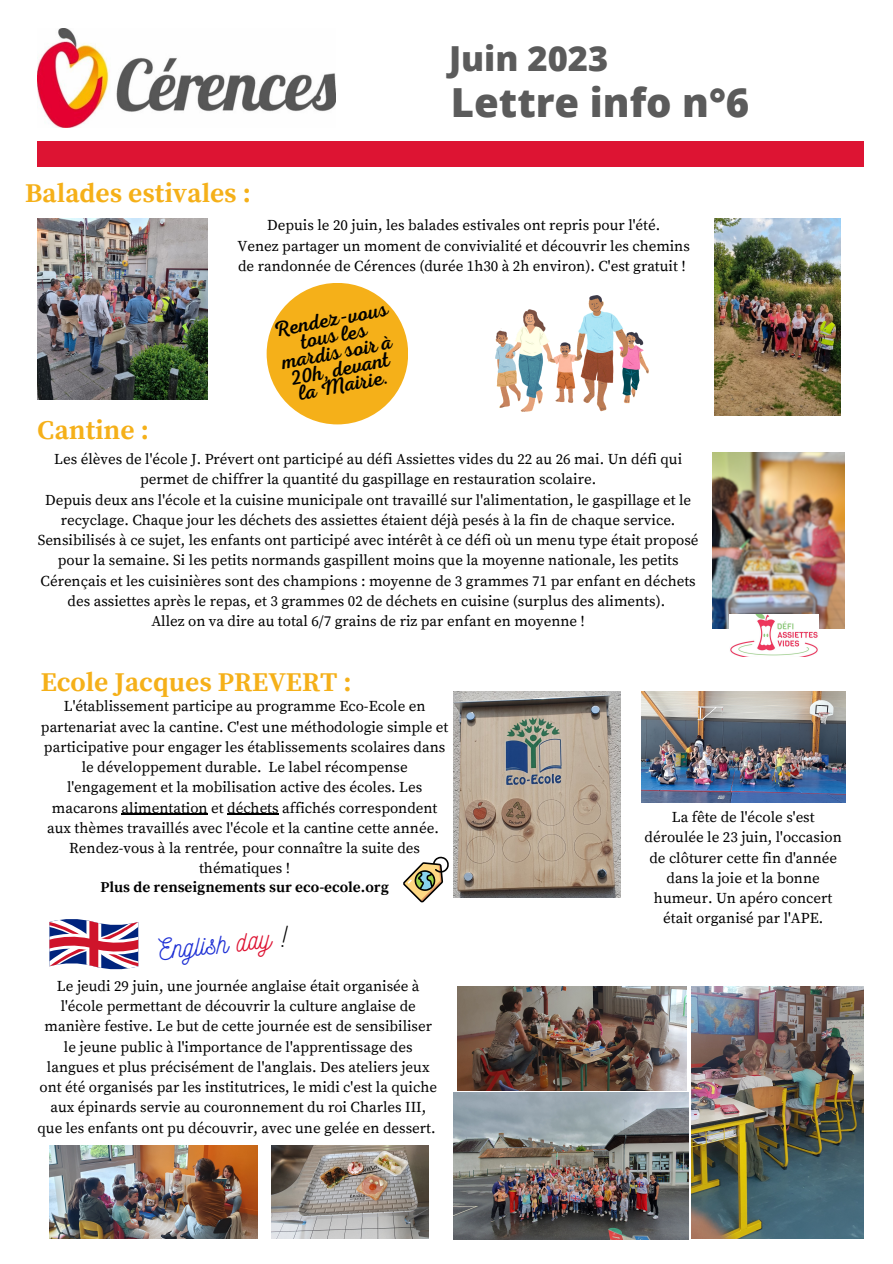
<style>
.page{position:relative;width:893px;height:1264px;background:#fff}
.page>*{position:absolute;margin:0;border:0;box-sizing:border-box;transform-origin:0 0}
.t1{font:800 40.05px "Open Sans";color:#5b5b5b}
.t2{font:800 34.5px "Open Sans";color:#5b5b5b}
.t3{font:28.05px "Nickainley";color:#1e30d5}
.t4{font:700 27px "Source Serif Pro";color:#f5b019}
.t5{font:21.3px/16.8px "RTL Adam Script Regular";color:#000;text-align:center}
.t6{font:15px/20.2px "Source Serif Pro";color:#000;text-align:center}
.t7{font:700 15px "Source Serif Pro";color:#000}
.s1{color:#dd1433}
.s2{color:#000}
</style>
<div class="page">
<img style="left:38px;top:29px;width:298px;height:98px">
<div style="left:38px;top:141px;width:825px;height:25px;background:#dd1433"></div>
<img style="left:495px;top:296px;width:153px;height:115px">
<div style="left:266px;top:283px;width:142px;height:141px;background:#f5b019;border-radius:50%"></div>
<img style="left:38px;top:218px;width:169px;height:181px">
<img style="left:714px;top:218px;width:126px;height:197px">
<img style="left:453px;top:691px;width:167px;height:206px">
<img style="left:712px;top:452px;width:132px;height:176px">
<img style="left:729px;top:614px;width:89px;height:43px">
<img style="left:641px;top:691px;width:204px;height:111px">
<svg style="left:49px;top:919px;width:89px;height:51px"></svg>
<svg style="left:403px;top:856px;width:46px;height:46px"></svg>
<img style="left:453px;top:1092px;width:235px;height:146px">
<img style="left:457px;top:986px;width:229px;height:104px">
<img style="left:271px;top:1145px;width:157px;height:93px">
<img style="left:691px;top:986px;width:172px;height:252px">
<img style="left:49px;top:1145px;width:208px;height:93px">
<hr style="left:122px;top:813px;width:86px;height:2px;background:#000">
<hr style="left:227px;top:813px;width:52px;height:2px;background:#000">
<p class="t4" style="left:25px;top:177px;width:227px">Balades estivales :</p>
<p class="t2" style="left:449px;top:35px;width:161px">Juin 2023</p>
<p class="t1" style="left:451px;top:74px;width:300px">Lettre info n°6</p>
<p class="t6" style="left:267px;top:216px;width:394px">Depuis le 20 juin, les balades estivales ont repris pour l'été.</p>
<p class="t6" style="left:237px;top:236px;width:454px;text-align:left">Venez partager un moment de convivialité et découvrir les chemins de randonnée de Cérences (durée 1h30 à 2h environ). C'est gratuit !</p>
<p class="t5" style="left:272px;top:322px;width:118px;rotate:-11deg">Rendez-vous tous les mardis soir à<br>20h, devant la Mairie.</p>
<p class="t4" style="left:38px;top:414px;width:113px">Cantine :</p>
<p class="t6" style="left:54px;top:449px;width:629px">Les élèves de l'école J. Prévert ont participé au défi Assiettes vides du 22 au 26 mai. Un défi qui permet de chiffrer la quantité du gaspillage en restauration scolaire.</p>
<p class="t6" style="left:38px;top:490px;width:662px">Depuis deux ans l'école et la cuisine municipale ont travaillé sur l'alimentation, le gaspillage et le recyclage. Chaque jour les déchets des assiettes étaient déjà pesés à la fin de chaque service.<br>Sensibilisés à ce sujet, les enfants ont participé avec intérêt à ce défi où un menu type était proposé pour la semaine. Si les petits normands gaspillent moins que la moyenne nationale, les petits Cérençais et les cuisinières sont des champions : moyenne de 3 grammes 71 par enfant en déchets des assiettes après le repas, et 3 grammes 02 de déchets en cuisine (surplus des aliments).</p>
<p class="t6" style="left:151px;top:611px;width:435px">Allez on va dire au total 6/7 grains de riz par enfant en moyenne !</p>
<p class="t4" style="left:41px;top:666px;width:312px">Ecole Jacques PREVERT :</p>
<p class="t6" style="left:41px;top:697px;width:409px">L'établissement participe au programme Eco-Ecole en partenariat avec la cantine. C'est une méthodologie simple et participative pour engager les établissements scolaires dans le développement durable. Le label récompense l'engagement et la mobilisation active des écoles. Les macarons alimentation et déchets affichés correspondent aux thèmes travaillés avec l'école et la cantine cette année.</p>
<p class="t6" style="left:69px;top:838px;width:352px">Rendez-vous à la rentrée, pour connaître la suite des thématiques !</p>
<p class="t7" style="left:100px;top:877px;width:290px">Plus de renseignements sur eco-ecole.org</p>
<p class="t3" style="left:157px;top:931px;width:130px;rotate:-6deg">English <span class="s1">day</span> <span class="s2">!</span></p>
<p class="t6" style="left:38px;top:976px;width:401px">Le jeudi 29 juin, une journée anglaise était organisée à l'école permettant de découvrir la culture anglaise de manière festive. Le but de cette journée est de sensibiliser le jeune public à l'importance de l'apprentissage des langues et plus précisément de l'anglais. Des ateliers jeux ont été organisés par les institutrices, le midi c'est la quiche aux épinards servie au couronnement du roi Charles III, que les enfants ont pu découvrir, avec une gelée en dessert.</p>
<p class="t6" style="left:644px;top:807px;width:199px">La fête de l'école s'est déroulée le 23 juin, l'occasion de clôturer cette fin d'année dans la joie et la bonne humeur. Un apéro concert était organisé par l'APE.</p>
</div>
